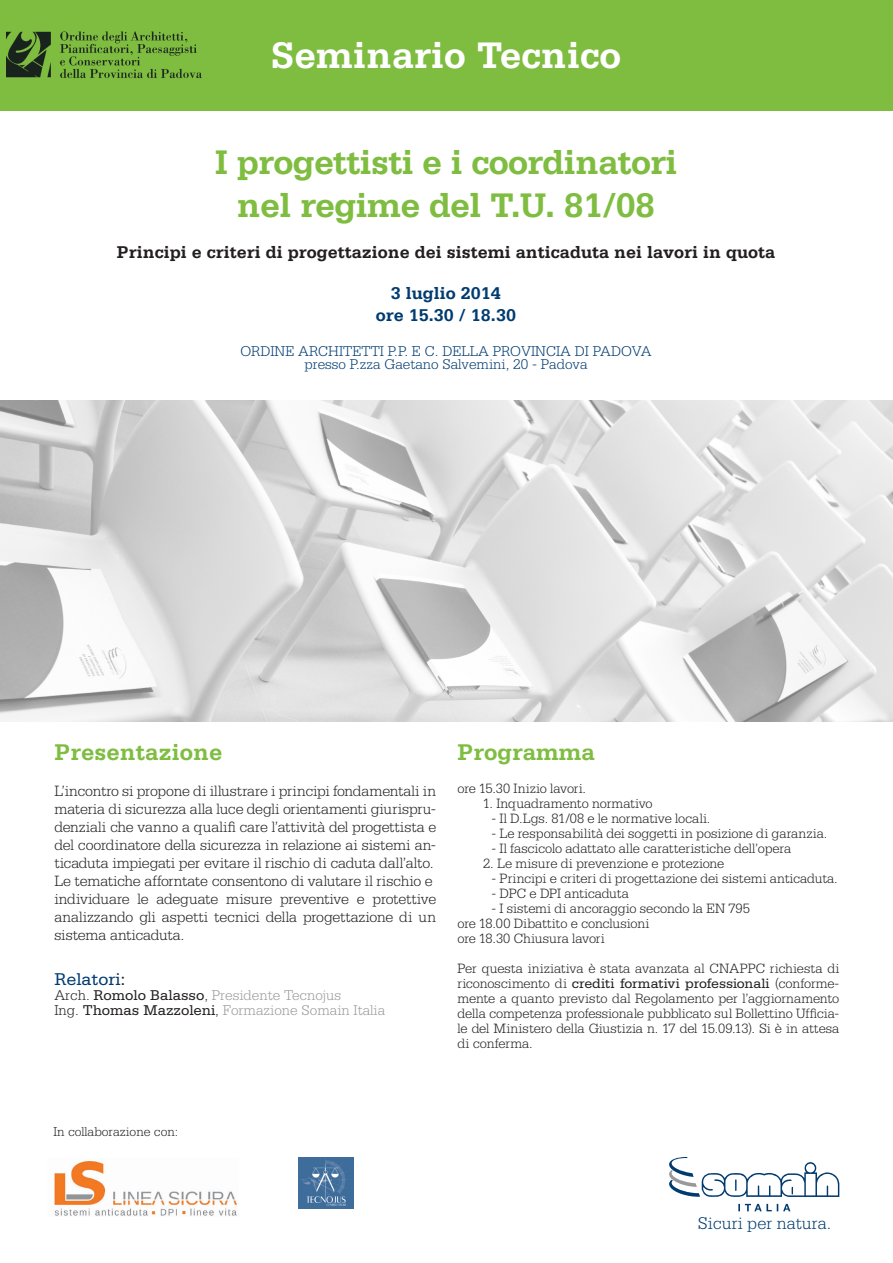
<style>
.page{position:relative;width:893px;height:1263px;background:#fff}
.page>*{position:absolute;margin:0;border:0;box-sizing:border-box;transform-origin:0 0}
.t1{font:700 39px "Serifa Std";color:#fff}
.t2{font:700 36px "Serifa Std";letter-spacing:-.02em;color:#7fbd41}
.t3{font:700 24px "Serifa Std";color:#7fbd41}
.t4{font:700 18px "Serifa Std";color:#231f20}
.t5{font:700 18px "Serifa Std";color:#003b70}
.t6{font:300 18px "Serifa Std";color:#003b70}
.t7{font:18px "Serifa Std";color:#003b70}
.t8{font:300 15.75px/18px "Serifa Std";letter-spacing:-.01em;color:#231f20;text-align:justify}
.t9{font:300 15px "Serifa Std";color:#003b70}
.t10{font:300 15px "Serifa Std";color:#99989b}
.t11{font:300 14.25px/15px "Serifa Std";letter-spacing:-.005em;color:#231f20;text-align:justify}
.t12{font:300 13.5px "Serifa Std";color:#231f20}
.s1{color:#231f20}
.s2{font-weight:400;color:#231f20}
.s3{font-weight:400}
</style>
<div class="page">
<div style="left:0;top:0;width:893px;height:111px;background:#7fbd41"></div>
<img style="left:0;top:401px;width:893px;height:321px">
<img style="left:298px;top:1157px;width:55px;height:52px">
<svg style="left:669px;top:1157px;width:170px;height:40px"></svg>
<svg style="left:738px;top:1204px;width:52px;height:7px"></svg>
<img style="left:54px;top:1161px;width:183px;height:55px">
<img style="left:6px;top:31px;width:196px;height:48px">
<p class="t1" style="left:271px;top:32px;width:352px">Seminario Tecnico</p>
<p class="t2" style="left:214px;top:141px;width:465px">I progettisti e i coordinatori</p>
<p class="t2" style="left:237px;top:184px;width:420px">nel regime del T.U. 81/08</p>
<p class="t4" style="left:117px;top:242px;width:660px">Principi e criteri di progettazione dei sistemi anticaduta nei lavori in quota</p>
<p class="t5" style="left:391px;top:283px;width:112px">3 luglio 2014</p>
<p class="t5" style="left:376px;top:304px;width:142px">ore 15.30 / 18.30</p>
<p class="t9" style="left:240px;top:343px;width:413px">ORDINE ARCHITETTI P.P. E C. DELLA PROVINCIA DI PADOVA</p>
<p class="t9" style="left:304px;top:356px;width:285px">presso P.zza Gaetano Salvemini, 20 - Padova</p>
<p class="t3" style="left:54px;top:738px;width:170px">Presentazione</p>
<p class="t8" style="left:54px;top:782px;width:383px">L’incontro si propone di illustrare i principi fondamentali in</p>
<p class="t8" style="left:54px;top:800px;width:383px">materia di sicurezza alla luce degli orientamenti giurispru&shy;denziali che vanno a qualifi care l’attività del progettista e del coordinatore della sicurezza in relazione ai sistemi an&shy;ticaduta impiegati per evitare il rischio di caduta dall’alto.</p>
<p class="t8" style="left:54px;top:872px;width:380px">Le tematiche afforntate consentono di valutare il rischio e</p>
<p class="t8" style="left:54px;top:890px;width:383px">individuare le adeguate misure preventive e protettive analizzando gli aspetti tecnici della progettazione di un sistema anticaduta.</p>
<p class="t7" style="left:54px;top:969px;width:73px">Relatori<span class="s1">:</span></p>
<p class="t10" style="left:54px;top:987px;width:288px"><span class="s1">Arch.</span> <span class="s2">Romolo Balasso</span><span class="s1">,</span> Presidente Tecnojus</p>
<p class="t10" style="left:54px;top:1002px;width:332px"><span class="s1">Ing.</span> <span class="s2">Thomas Mazzoleni</span><span class="s1">,</span> Formazione Somain Italia</p>
<p class="t3" style="left:457px;top:738px;width:139px">Programma</p>
<p class="t11" style="left:457px;top:781px;width:130px">ore 15.30 Inizio lavori.</p>
<p class="t11" style="left:483px;top:796px;width:171px">1. Inquadramento normativo</p>
<p class="t11" style="left:491px;top:811px;width:220px">- Il D.Lgs. 81/08 e le normative locali.</p>
<p class="t11" style="left:491px;top:826px;width:337px">- Le responsabilità dei soggetti in posizione di garanzia.</p>
<p class="t11" style="left:491px;top:841px;width:301px">- Il fascicolo adattato alle caratteristiche dell’opera</p>
<p class="t11" style="left:483px;top:856px;width:243px">2. Le misure di prevenzione e protezione</p>
<p class="t11" style="left:491px;top:871px;width:348px">- Principi e criteri di progettazione dei sistemi anticaduta.</p>
<p class="t11" style="left:491px;top:886px;width:139px">- DPC e DPI anticaduta</p>
<p class="t11" style="left:491px;top:901px;width:260px">- I sistemi di ancoraggio secondo la EN 795</p>
<p class="t11" style="left:457px;top:916px;width:193px">ore 18.00 Dibattito e conclusioni</p>
<p class="t11" style="left:457px;top:931px;width:149px">ore 18.30 Chiusura lavori</p>
<p class="t11" style="left:457px;top:961px;width:383px">Per questa iniziativa è stata avanzata al CNAPPC richiesta di riconoscimento di <span class="s3">crediti formativi professionali</span> (conforme&shy;mente a quanto previsto dal Regolamento per l’aggiornamento della competenza professionale pubblicato sul Bollettino Ufficia&shy;le del Ministero della Giustizia n. 17 del 15.09.13). Si è in attesa di conferma.</p>
<p class="t12" style="left:53px;top:1123px;width:126px">In collaborazione con:</p>
<p class="t6" style="left:698px;top:1212px;width:135px">Sicuri per natura.</p>
</div>
